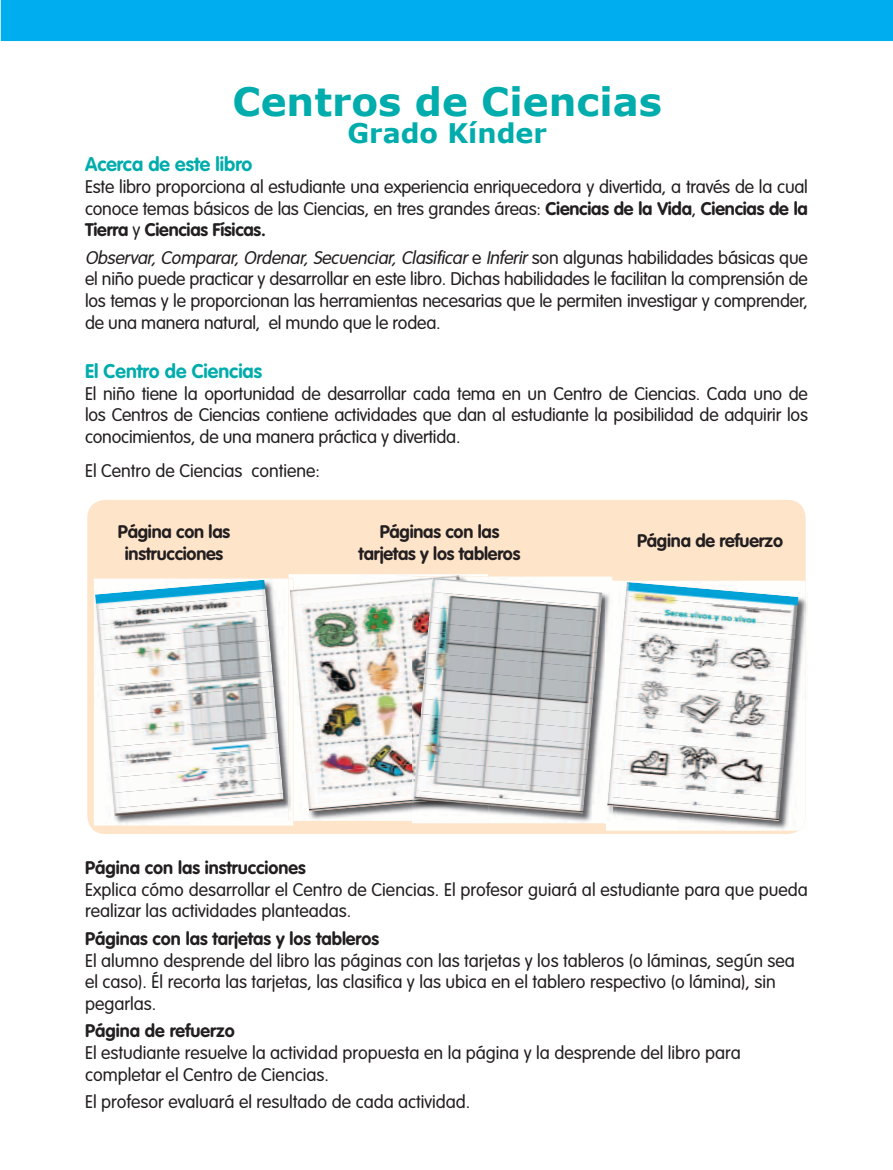
<style>
.page{position:relative;width:893px;height:1170px;background:#fff}
.page>*{position:absolute;margin:0;border:0;box-sizing:border-box;transform-origin:0 0}
.t1{font:700 39px "Verdana";color:#00acac}
.t2{font:700 27px "Verdana";color:#00acac}
.t3{font:700 19.5px "VAG Rounded";color:#00acac}
.t4{font:300 18px/21.6px "VAG Rounded";color:#231f20;text-align:justify}
.t5{font:700 18px/21.6px "VAG Rounded";letter-spacing:-.01em;color:#231f20;text-align:center}
.s1{font-weight:700}
.s2{font-style:italic}
</style>
<div class="page">
<div style="left:792px;top:1056px;width:50px;height:82px;border:4px solid #fff;border-radius:18px"></div>
<div style="left:1px;top:0;width:892px;height:41px;background:#00aeef"></div>
<div style="left:87px;top:500px;width:719px;height:334px;background:#fee5ca;border-radius:18px"></div>
<img style="left:94px;top:578px;width:199px;height:247px">
<img style="left:95px;top:579px;width:171px;height:30px">
<img style="left:96px;top:595px;width:171px;height:30px">
<img style="left:98px;top:610px;width:170px;height:30px">
<img style="left:99px;top:625px;width:171px;height:30px">
<img style="left:100px;top:640px;width:171px;height:30px">
<img style="left:102px;top:656px;width:170px;height:30px">
<img style="left:103px;top:671px;width:171px;height:30px">
<img style="left:104px;top:686px;width:171px;height:30px">
<img style="left:106px;top:701px;width:170px;height:30px">
<img style="left:107px;top:717px;width:171px;height:30px">
<img style="left:108px;top:732px;width:171px;height:30px">
<img style="left:110px;top:747px;width:170px;height:30px">
<img style="left:111px;top:762px;width:171px;height:31px">
<img style="left:112px;top:778px;width:171px;height:30px">
<img style="left:114px;top:793px;width:170px;height:23px">
<img style="left:289px;top:574px;width:199px;height:246px">
<img style="left:289px;top:578px;width:4px;height:242px">
<img style="left:290px;top:575px;width:169px;height:30px">
<img style="left:291px;top:595px;width:121px;height:25px">
<img style="left:292px;top:610px;width:120px;height:26px">
<img style="left:294px;top:625px;width:118px;height:26px">
<img style="left:295px;top:641px;width:117px;height:25px">
<img style="left:296px;top:656px;width:116px;height:25px">
<img style="left:298px;top:671px;width:114px;height:26px">
<img style="left:299px;top:687px;width:113px;height:25px">
<img style="left:300px;top:702px;width:112px;height:25px">
<img style="left:302px;top:717px;width:110px;height:25px">
<img style="left:303px;top:733px;width:109px;height:25px">
<img style="left:304px;top:748px;width:108px;height:25px">
<img style="left:306px;top:764px;width:106px;height:24px">
<img style="left:307px;top:779px;width:105px;height:24px">
<img style="left:308px;top:794px;width:104px;height:17px">
<img style="left:412px;top:576px;width:200px;height:247px">
<img style="left:412px;top:576px;width:76px;height:244px">
<img style="left:412px;top:576px;width:49px;height:14px">
<img style="left:412px;top:590px;width:19px;height:16px">
<img style="left:412px;top:606px;width:18px;height:15px">
<img style="left:412px;top:621px;width:17px;height:15px">
<img style="left:412px;top:636px;width:15px;height:15px">
<img style="left:412px;top:651px;width:14px;height:16px">
<img style="left:412px;top:667px;width:13px;height:15px">
<img style="left:412px;top:682px;width:11px;height:15px">
<img style="left:412px;top:697px;width:10px;height:15px">
<img style="left:412px;top:712px;width:9px;height:16px">
<img style="left:412px;top:728px;width:7px;height:15px">
<img style="left:412px;top:743px;width:6px;height:15px">
<img style="left:412px;top:758px;width:5px;height:15px">
<img style="left:412px;top:773px;width:3px;height:16px">
<img style="left:412px;top:789px;width:2px;height:13px">
<img style="left:431px;top:577px;width:172px;height:30px">
<img style="left:430px;top:592px;width:171px;height:30px">
<img style="left:429px;top:607px;width:171px;height:30px">
<img style="left:427px;top:622px;width:172px;height:30px">
<img style="left:426px;top:637px;width:171px;height:31px">
<img style="left:425px;top:653px;width:171px;height:30px">
<img style="left:423px;top:668px;width:172px;height:30px">
<img style="left:422px;top:683px;width:171px;height:30px">
<img style="left:421px;top:698px;width:171px;height:31px">
<img style="left:419px;top:714px;width:172px;height:30px">
<img style="left:418px;top:729px;width:171px;height:30px">
<img style="left:417px;top:744px;width:171px;height:30px">
<img style="left:415px;top:759px;width:172px;height:31px">
<img style="left:414px;top:775px;width:171px;height:30px">
<img style="left:413px;top:790px;width:171px;height:23px">
<img style="left:606px;top:580px;width:200px;height:250px">
<img style="left:606px;top:580px;width:6px;height:243px">
<img style="left:625px;top:582px;width:173px;height:29px">
<img style="left:624px;top:596px;width:173px;height:29px">
<img style="left:623px;top:610px;width:173px;height:30px">
<img style="left:622px;top:625px;width:173px;height:29px">
<img style="left:620px;top:639px;width:173px;height:29px">
<img style="left:619px;top:653px;width:173px;height:29px">
<img style="left:618px;top:667px;width:173px;height:30px">
<img style="left:617px;top:682px;width:173px;height:29px">
<img style="left:615px;top:696px;width:173px;height:29px">
<img style="left:614px;top:710px;width:173px;height:30px">
<img style="left:613px;top:725px;width:173px;height:29px">
<img style="left:612px;top:739px;width:173px;height:29px">
<img style="left:610px;top:753px;width:173px;height:30px">
<img style="left:609px;top:768px;width:173px;height:29px">
<img style="left:608px;top:782px;width:173px;height:29px">
<img style="left:607px;top:796px;width:173px;height:25px">
<h1 class="t1" style="left:232px;top:77px;width:431px">Centros de Ciencias</h1>
<h2 class="t2" style="left:347px;top:116px;width:201px">Grado Kínder</h2>
<p class="t3" style="left:85px;top:153px;width:169px">Acerca de este libro</p>
<p class="t4" style="left:85px;top:176px;width:724px">Este libro proporciona al estudiante una experiencia enriquecedora y divertida, a través de la cual conoce temas básicos de las Ciencias, en tres grandes áreas: <span class="s1">Ciencias de la Vida</span>, <span class="s1">Ciencias de la Tierra</span> y <span class="s1">Ciencias Físicas.</span></p>
<p class="t4" style="left:85px;top:247px;width:724px"><span class="s2">Observar,Comparar,Ordenar,Secuenciar,Clasificar</span> e <span class="s2">Inferir</span>s o n a l g u n a s h a b i l i d a d e s b á s i c a s q u e el niño puede practicar y desarrollar en este libro. Dichas habilidades le facilitan la comprensión de los temas y le proporcionan las herramientas necesarias que le permiten investigar y comprender, de una manera natural, el mundo que le rodea.</p>
<p class="t3" style="left:85px;top:360px;width:179px">El Centro de Ciencias</p>
<p class="t4" style="left:85px;top:382px;width:724px">El niño tiene la oportunidad de desarrollar cada tema en un Centro de Ciencias. Cada uno de los Centros de Ciencias contiene actividades que dan al estudiante la posibilidad de adquirir los conocimientos, de una manera práctica y divertida.</p>
<p class="t4" style="left:85px;top:459px;width:236px">El Centro de Ciencias contiene:</p>
<p class="t5" style="left:118px;top:521px;width:114px">Página con las instrucciones</p>
<p class="t5" style="left:359px;top:521px;width:163px">Páginas con las tarjetas y los tableros</p>
<p class="t5" style="left:637px;top:530px;width:147px">Página de refuerzo</p>
<p class="t5" style="left:85px;top:856px;width:222px">Página con las instrucciones</p>
<p class="t4" style="left:85px;top:878px;width:724px">Explica cómo desarrollar el Centro de Ciencias. El profesor guiará al estudiante para que pueda realizar las actividades planteadas.</p>
<p class="t5" style="left:85px;top:927px;width:295px">Páginas con las tarjetas y los tableros</p>
<p class="t4" style="left:85px;top:949px;width:711px;text-align:left">El alumno desprende del libro las páginas con las tarjetas y los tableros (o láminas, según sea el caso). Él recorta las tarjetas, las clasifica y las ubica en el tablero respectivo (o lámina), sin pegarlas.</p>
<p class="t5" style="left:85px;top:1020px;width:151px">Página de refuerzo</p>
<p class="t4" style="left:85px;top:1041px;width:657px">El estudiante resuelve la actividad propuesta en la página y la desprende del libro para completar el Centro de Ciencias.</p>
<p class="t4" style="left:85px;top:1090px;width:387px">El profesor evaluará el resultado de cada actividad.</p>
</div>
